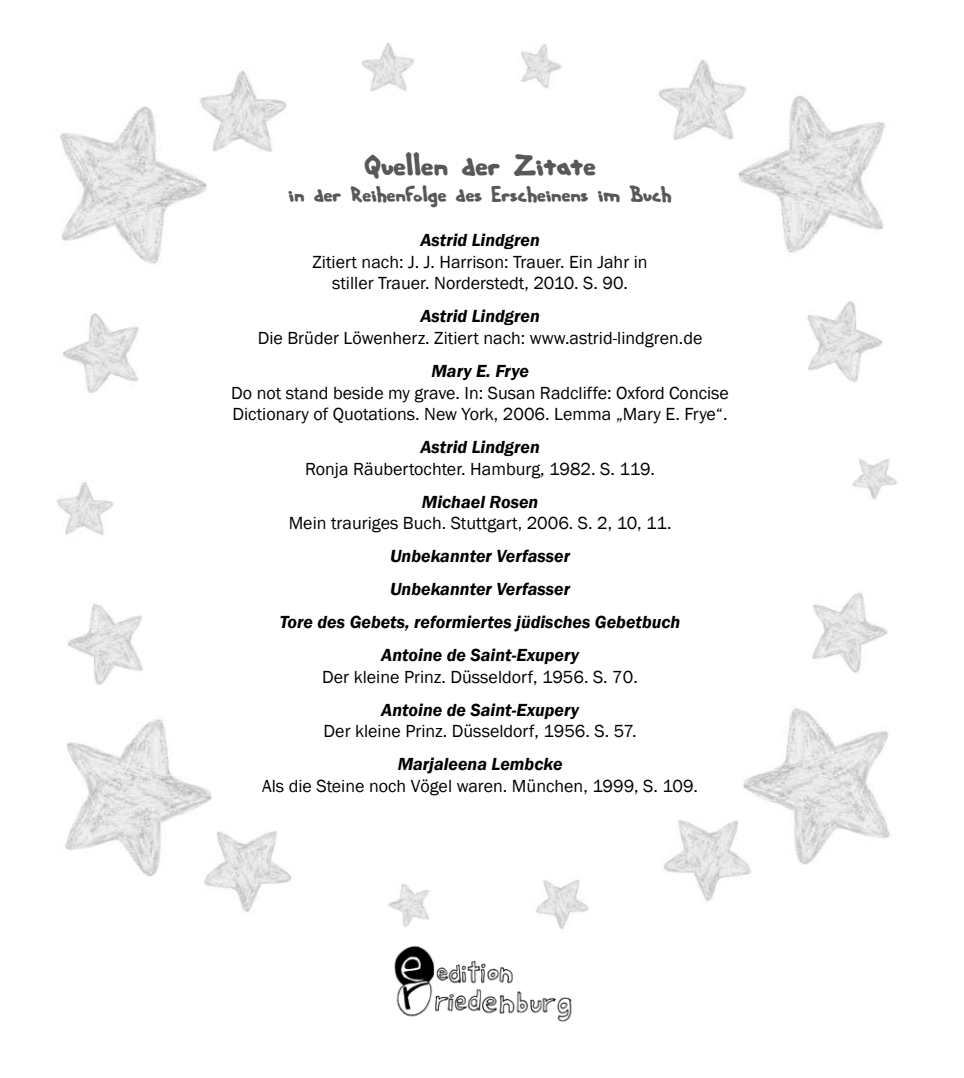
<style>
.page{position:relative;width:964px;height:1078px;background:#fff}
.page>*{position:absolute;margin:0;border:0;box-sizing:border-box;transform-origin:0 0}
.t1{font:34px "Hand Me Down S BRK";color:#58585a}
.t2{font:24px "Hand Me Down S BRK";color:#58585a}
.t3{font:18px/21.6px "Franklin Gothic";color:#000;text-align:center}
.t4{font:italic 600 18px/33px "Franklin Gothic";color:#000;text-align:center}
</style>
<div class="page">
<img style="left:738px;top:95px;width:147px;height:158px">
<img style="left:807px;top:301px;width:76px;height:81px">
<img style="left:658px;top:59px;width:90px;height:89px">
<img style="left:60px;top:106px;width:147px;height:158px">
<img style="left:62px;top:313px;width:77px;height:80px">
<img style="left:197px;top:70px;width:90px;height:89px">
<img style="left:521px;top:44px;width:42px;height:45px">
<img style="left:57px;top:482px;width:56px;height:53px">
<img style="left:852px;top:459px;width:45px;height:41px">
<img style="left:362px;top:42px;width:52px;height:49px">
<img style="left:65px;top:719px;width:147px;height:158px">
<img style="left:67px;top:604px;width:76px;height:81px">
<img style="left:202px;top:823px;width:90px;height:90px">
<img style="left:743px;top:708px;width:147px;height:157px">
<img style="left:812px;top:593px;width:76px;height:80px">
<img style="left:663px;top:812px;width:90px;height:90px">
<img style="left:387px;top:883px;width:42px;height:44px">
<img style="left:536px;top:880px;width:52px;height:50px">
<img style="left:394px;top:945px;width:178px;height:77px">
<h1 class="t1" style="left:365px;top:148px;width:232px">Quellen der Zitate</h1>
<h2 class="t2" style="left:288px;top:182px;width:385px">in der Reihenfolge des Erscheinens im Buch</h2>
<p class="t4" style="left:420px;top:223px;width:121px">Astrid Lindgren</p>
<p class="t3" style="left:312px;top:251px;width:337px">Zitiert nach: J. J. Harrison: Trauer. Ein Jahr in stiller Trauer. Norderstedt, 2010. S. 90.</p>
<p class="t4" style="left:420px;top:300px;width:121px">Astrid Lindgren</p>
<p class="t3" style="left:258px;top:327px;width:446px">Die Brüder Löwenherz. Zitiert nach: www.astrid-lindgren.de</p>
<p class="t4" style="left:431px;top:354px;width:99px">Mary E. Frye</p>
<p class="t3" style="left:231px;top:382px;width:499px;text-align:left">Do not stand beside my grave. In: Susan Radcliffe: Oxford Concise<br>Dictionary of Quotations. New York, 2006. Lemma „Mary E. Frye“.</p>
<p class="t4" style="left:420px;top:430px;width:121px">Astrid Lindgren</p>
<p class="t3" style="left:305px;top:458px;width:351px">Ronja Räubertochter. Hamburg, 1982. S. 119.</p>
<p class="t4" style="left:422px;top:485px;width:118px">Michael Rosen</p>
<p class="t3" style="left:289px;top:513px;width:384px">Mein trauriges Buch. Stuttgart, 2006. S. 2, 10, 11.</p>
<p class="t4" style="left:280px;top:539px;width:402px">Unbekannter Verfasser<br>Unbekannter Verfasser<br>Tore des Gebets, reformiertes jüdisches Gebetbuch<br>Antoine de Saint-Exupery</p>
<p class="t3" style="left:322px;top:666px;width:317px">Der kleine Prinz. Düsseldorf, 1956. S. 70.</p>
<p class="t4" style="left:381px;top:693px;width:199px">Antoine de Saint-Exupery</p>
<p class="t3" style="left:324px;top:720px;width:314px">Der kleine Prinz. Düsseldorf, 1956. S. 57.</p>
<p class="t4" style="left:398px;top:747px;width:166px">Marjaleena Lembcke</p>
<p class="t3" style="left:262px;top:775px;width:437px">Als die Steine noch Vögel waren. München, 1999, S. 109.</p>
</div>
